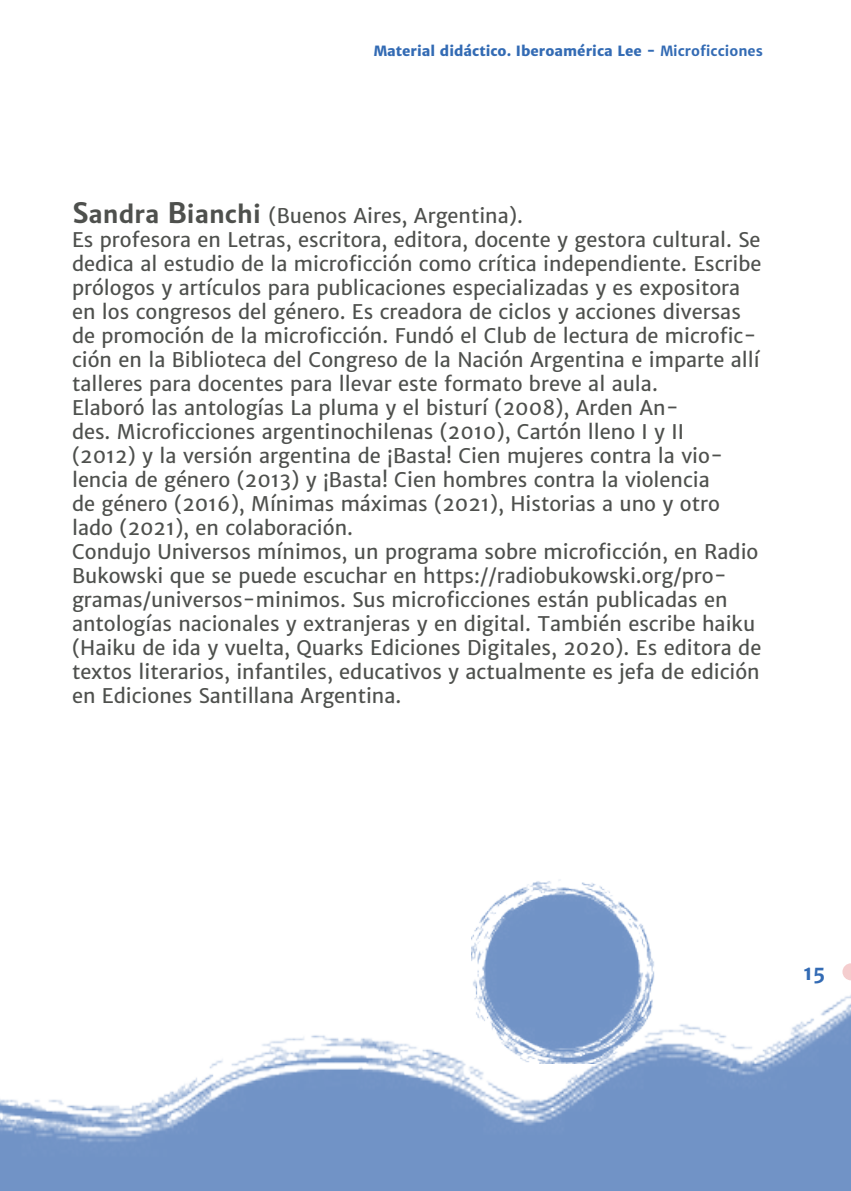
<style>
.page{position:relative;width:851px;height:1191px;background:#fff}
.page>*{position:absolute;margin:0;border:0;box-sizing:border-box;transform-origin:0 0}
.t1{font:20px/24px "Merriweather Sans";color:#4e504d}
.t2{font:700 20px "Merriweather Sans";color:#336bb4}
.t3{font:800 14px "Merriweather Sans";color:#336bb4}
.s1{font-weight:700}
.s2{font-weight:700;font-size:28px}
.s3{font-weight:700;font-size:24px}
</style>
<div class="page">
<svg style="left:850px;top:963px;width:1px;height:17px"></svg>
<img style="left:0;top:963px;width:850px;height:228px">
<img style="left:471px;top:879px;width:184px;height:184px">
<p class="t3" style="left:373px;top:43px;width:390px">Material didáctico. Iberoamérica Lee - <span class="s1">Microficciones</span></p>
<p class="t1" style="left:72px;top:204px;width:691px"><span class="s2">S</span><span class="s3">andra</span> <span class="s2">B</span><span class="s3">ianchi</span> (Buenos Aires, Argentina).<br>Es profesora en Letras, escritora, editora, docente y gestora cultural. Se dedica al estudio de la microficción como crítica independiente. Escribe prólogos y artículos para publicaciones especializadas y es expositora en los congresos del género. Es creadora de ciclos y acciones diversas de promoción de la microficción. Fundó el Club de lectura de microfic&shy;ción en la Biblioteca del Congreso de la Nación Argentina e imparte allí talleres para docentes para llevar este formato breve al aula.<br>Elaboró las antologías La pluma y el bisturí (2008), Arden An-<br>des. Microficciones argentinochilenas (2010), Cartón lleno I y II<br>(2012) y la versión argentina de ¡Basta! Cien mujeres contra la vio&shy;lencia de género (2013) y ¡Basta! Cien hombres contra la violencia<br>de género (2016), Mínimas máximas (2021), Historias a uno y otro lado (2021), en colaboración.<br>Condujo Universos mínimos, un programa sobre microficción, en Radio Bukowski que se puede escuchar en https://radiobukowski.org/pro&shy;gramas/universos-minimos. Sus microficciones están publicadas en antologías nacionales y extranjeras y en digital. También escribe haiku (Haiku de ida y vuelta, Quarks Ediciones Digitales, 2020). Es editora de textos literarios, infantiles, educativos y actualmente es jefa de edición en Ediciones Santillana Argentina.</p>
<p class="t2" style="left:803px;top:960px;width:24px">15</p>
</div>
